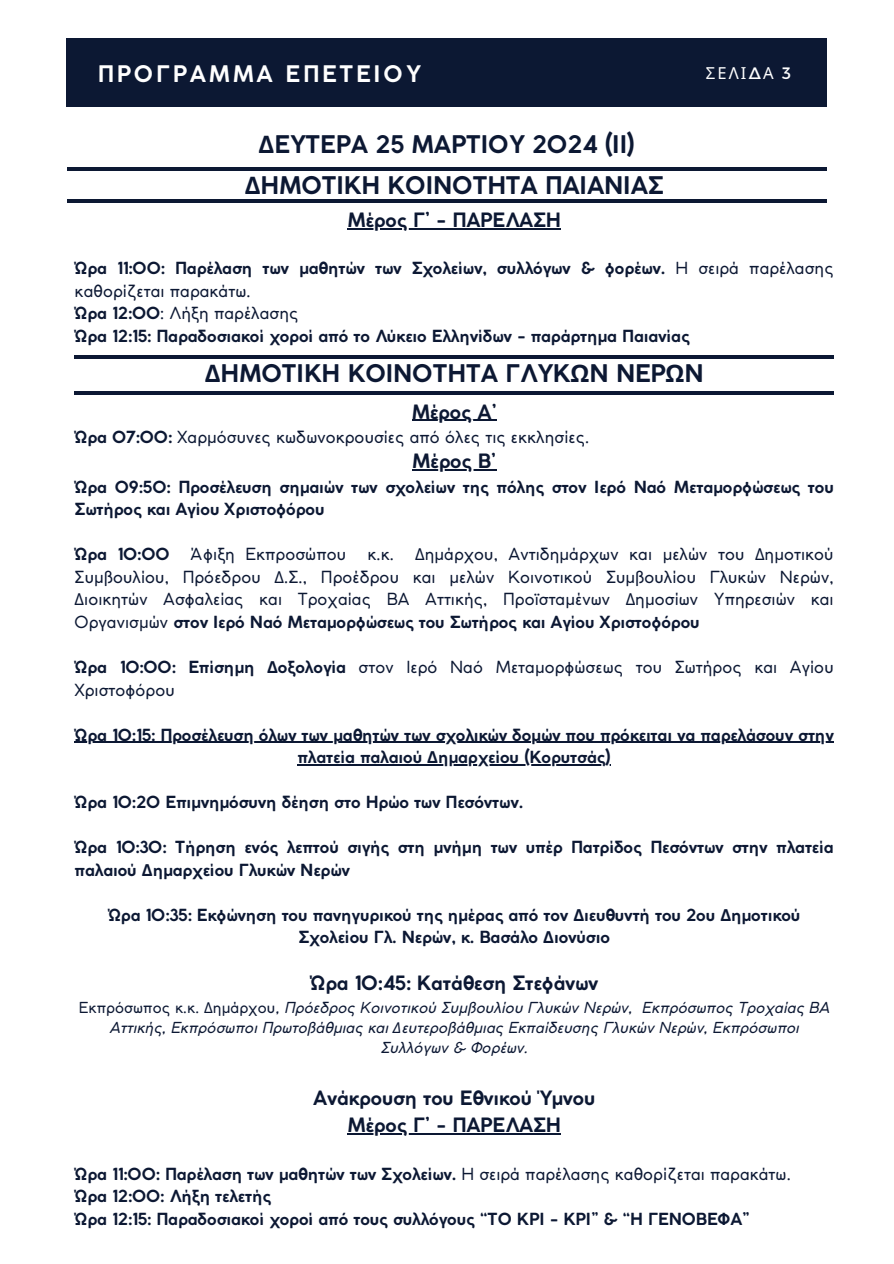
<style>
.page{position:relative;width:894px;height:1264px;background:#fff}
.page>*{position:absolute;margin:0;border:0;box-sizing:border-box;transform-origin:0 0}
.t1{font:700 24px "Coco Gothic";color:#0c1833}
.t2{font:700 22.5px "Coco Gothic";letter-spacing:.13em;color:#fff}
.t3{font:700 19.5px "Coco Gothic";color:#0c1833}
.t4{font:700 16.5px/22.5px "Coco Gothic";color:#0c1833}
.t5{font:16.5px/22.5px "Coco Gothic";color:#0c1833;text-align:justify}
.t6{font:16.5px "Noto Sans";color:#fff}
.t7{font:italic 15px/20.2px "Coco Gothic";color:#0c1833;text-align:center}
.s1{font-family:"Montserrat"}
.s2{font-family:"Noto Sans"}
.s3{font-weight:400}
.s4{font-weight:700}
.s5{font-family:"Noto Sans";font-weight:700}
.s6{font-style:normal}
.s7{font-family:"Noto Sans";font-style:normal}
</style>
<div class="page">
<hr style="left:67px;top:167px;width:758px;height:4px;background:#0c1833">
<hr style="left:347px;top:228px;width:214px;height:1px;background:#0c1833">
<hr style="left:75px;top:355px;width:758px;height:3px;background:#0c1833">
<hr style="left:411px;top:420px;width:85px;height:1px;background:#0c1833">
<hr style="left:412px;top:469px;width:84px;height:1px;background:#0c1833">
<hr style="left:75px;top:741px;width:758px;height:1px;background:#0c1833">
<hr style="left:297px;top:764px;width:313px;height:1px;background:#0c1833">
<hr style="left:347px;top:1133px;width:214px;height:1px;background:#0c1833">
<div style="left:66px;top:38px;width:760px;height:69px;background:#0c1833"></div>
<hr style="left:75px;top:391px;width:758px;height:3px;background:#0c1833">
<hr style="left:67px;top:199px;width:758px;height:3px;background:#0c1833">
<h4 class="t2" style="left:98px;top:65px;width:324px">ΠΡΟΓΡΑΜΜΑ ΕΠΕΤΕΙΟΥ</h4>
<p class="t6" style="left:705px;top:61px;width:87px">ΣΕΛΙ<span class="s1">Δ</span>Α <span class="s1">3</span></p>
<p class="t1" style="left:258px;top:135px;width:378px"><span class="s2">Δ</span>ΕΥΤΕΡΑ 25 ΜΑΡΤΙΟΥ 2024 (ΙΙ)</p>
<h1 class="t1" style="left:245px;top:176px;width:420px"><span class="s2">Δ</span>ΗΜΟΤΙΚΗ ΚΟΙΝΟΤΗΤΑ ΠΑΙΑΝΙΑΣ</h1>
<h3 class="t3" style="left:347px;top:212px;width:215px">Μέρος Γ’ - ΠΑΡΕΛΑΣΗ</h3>
<h1 class="t4" style="left:75px;top:258px;width:760px">Ώρα 11:00: Παρέλαση των μαθητών των Σχολείων, συλλόγων &amp; φορέων. <span class="s3">Η σειρά παρέλασης καθορίζεται παρακάτω.</span></h1>
<p class="t5" style="left:75px;top:303px;width:225px"><span class="s4">Ώρα 12:00</span>: Λήξη παρέλασης</p>
<h1 class="t4" style="left:75px;top:326px;width:616px">Ώρα 12:15: Παραδοσιακοί χοροί από το Λύκειο Ελληνίδων - παράρτημα Παιανίας</h1>
<p class="t1" style="left:205px;top:364px;width:500px"><span class="s2">Δ</span>ΗΜΟΤΙΚΗ ΚΟΙΝΟΤΗΤΑ ΓΛΥΚ<span class="s2">Ω</span>Ν ΝΕΡ<span class="s2">Ω</span>Ν</p>
<h2 class="t3" style="left:411px;top:404px;width:86px">Μέρος Α’</h2>
<p class="t5" style="left:75px;top:427px;width:516px"><span class="s4">Ώρα 07:00:</span> Χαρμόσυνες κωδωνοκρουσίες από όλες τις εκκλησίες.</p>
<p class="t3" style="left:412px;top:453px;width:86px">Μέρος Β’</p>
<p class="t4" style="left:75px;top:477px;width:760px">Ώρα 09:50: Προσέλευση σημαιών των σχολείων της πόλης στον Ιερό Ναό Μεταμορφώσεως του<br>Σωτήρος και Αγίου Χριστοφόρου</p>
<p class="t4" style="left:75px;top:544px;width:96px">Ώρα 10:00</p>
<p class="t5" style="left:190px;top:544px;width:157px">Άφιξη Εκπροσώπου</p>
<p class="t5" style="left:367px;top:544px;width:28px">κ.κ.</p>
<p class="t5" style="left:75px;top:544px;width:760px;text-indent:340px"><span class="s2">Δ</span>ημάρχου, Αντιδημάρχων και μελών του <span class="s2">Δ</span>ημοτικού Συμβουλίου, Πρόεδρου <span class="s2">Δ</span>.Σ., Προέδρου και μελών Κοινοτικού Συμβουλίου Γλυκών Νερών, <span class="s2">Δ</span>ιοικητών Ασφαλείας και Τροχαίας ΒΑ Αττικής, Προϊσταμένων <span class="s2">Δ</span>ημοσίων Υπηρεσιών και Οργανισμών <span class="s4">στον Ιερό Ναό Μεταμορφώσεως του Σωτήρος και Αγίου Χριστοφόρου</span></p>
<h1 class="t5" style="left:75px;top:657px;width:760px"><span class="s4">Ώρα 10:00: Επίσημη</span> <span class="s5">Δ</span><span class="s4">οξολογία</span> στον Ιερό Ναό Μεταμορφώσεως του Σωτήρος και Αγίου<br>Χριστοφόρου</h1>
<p class="t4" style="left:75px;top:724px;width:760px">Ώρα 10:15: Προσέλευση όλων των μαθητών των σχολικών δομών που πρόκειται να παρελάσουν στην</p>
<p class="t4" style="left:297px;top:747px;width:315px">πλατεία παλαιού <span class="s2">Δ</span>ημαρχείου (Κορυτσάς)</p>
<p class="t4" style="left:75px;top:792px;width:450px">Ώρα 10:20 Επιμνημόσυνη δέηση στο Ηρώο των Πεσόντων.</p>
<p class="t4" style="left:75px;top:837px;width:760px">Ώρα 10:30: Τήρηση ενός λεπτού σιγής στη μνήμη των υπέρ Πατρίδος Πεσόντων στην πλατεία</p>
<p class="t4" style="left:75px;top:859px;width:276px">παλαιού <span class="s2">Δ</span>ημαρχείου Γλυκών Νερών</p>
<p class="t4" style="left:108px;top:904px;width:693px">Ώρα 10:35: Εκφώνηση του πανηγυρικού της ημέρας από τον <span class="s2">Δ</span>ιευθυντή του 2ου <span class="s2">Δ</span>ημοτικού</p>
<p class="t4" style="left:298px;top:927px;width:313px">Σχολείου Γλ. Νερών, κ. Βασάλο <span class="s2">Δ</span>ιονύσιο</p>
<p class="t3" style="left:310px;top:975px;width:289px">Ώρα 10:45: Κατάθεση Στεφάνων</p>
<p class="t7" style="left:79px;top:998px;width:752px"><span class="s6">Εκπρόσωπος κ.κ.</span> <span class="s7">Δ</span><span class="s6">ημάρχου</span>, Πρόεδρος Κοινοτικού Συμβουλίου Γλυκών Νερών, Εκπρόσωπος Τροχαίας ΒΑ<br>Αττικής, Εκπρόσωποι Πρωτοβάθμιας και <span class="s2">Δ</span>ευτεροβάθμιας Εκπαίδευσης Γλυκών Νερών, Εκπρόσωποι<br>Συλλόγων &amp; Φορέων.</p>
<p class="t3" style="left:313px;top:1090px;width:283px">Ανάκρουση του Εθνικού Ύμνου</p>
<h4 class="t3" style="left:347px;top:1117px;width:215px">Μέρος Γ’ - ΠΑΡΕΛΑΣΗ</h4>
<h4 class="t4" style="left:75px;top:1163px;width:717px">Ώρα 11:00: Παρέλαση των μαθητών των Σχολείων. <span class="s3">Η σειρά παρέλασης καθορίζεται παρακάτω.</span></h4>
<h4 class="t4" style="left:75px;top:1186px;width:198px">Ώρα 12:00: Λήξη τελετής</h4>
<h4 class="t4" style="left:75px;top:1208px;width:676px">Ώρα 12:15: Παραδοσιακοί χοροί από τους συλλόγους “ΤΟ ΚΡΙ - ΚΡΙ” &amp; “Η ΓΕΝΟΒΕΦΑ”</h4>
</div>
